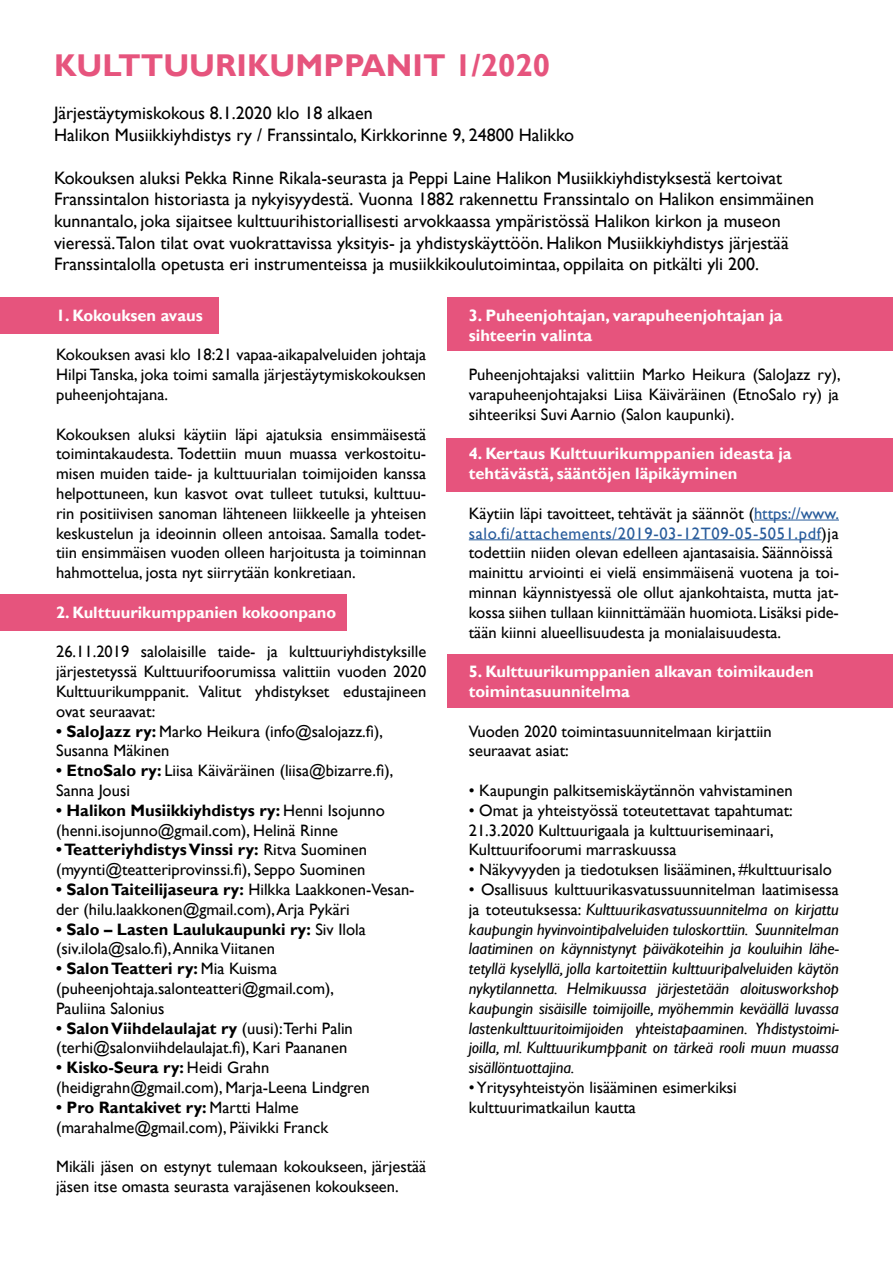
<style>
.page{position:relative;width:893px;height:1263px;background:#fff}
.page>*{position:absolute;margin:0;border:0;box-sizing:border-box;transform-origin:0 0}
.t1{font:700 31.5px "Gill Sans";color:#e6547d}
.t2{font:18px/21.6px "Gill Sans";color:#000}
.t3{font:16.5px/19.8px "Gill Sans";color:#000}
.t4{font:italic 16.5px/19.8px "Gill Sans";color:#000;text-align:justify}
.t5{font:700 16.5px/19.8px "Gill Sans";color:#fff}
.s1{font-weight:700}
.s2{color:#275b9b}
.s3{font-style:normal}
</style>
<div class="page">
<div style="left:448px;top:298px;width:445px;height:53px;background:#e6547d"></div>
<div style="left:448px;top:655px;width:445px;height:53px;background:#e6547d"></div>
<div style="left:446px;top:438px;width:447px;height:53px;background:#e6547d"></div>
<div style="left:0;top:594px;width:347px;height:36px;background:#e6547d"></div>
<div style="left:0;top:298px;width:219px;height:36px;background:#e6547d"></div>
<hr style="left:754px;top:520px;width:85px;height:1px;background:#275b9b">
<hr style="left:469px;top:539px;width:353px;height:1px;background:#275b9b">
<h1 class="t1" style="left:54px;top:46px;width:498px">KULTTUURIKUMPPANIT 1/2020</h1>
<p class="t2" style="left:54px;top:102px;width:522px">Järjestäytymiskokous 8.1.2020 klo 18 alkaen<br>Halikon Musiikkiyhdistys ry / Franssintalo, Kirkkorinne 9, 24800 Halikko</p>
<p class="t2" style="left:54px;top:167px;width:761px">Kokouksen aluksi Pekka Rinne Rikala-seurasta ja Peppi Laine Halikon Musiikkiyhdistyksestä kertoivat Franssintalon historiasta ja nykyisyydestä. Vuonna 1882 rakennettu Franssintalo on Halikon ensimmäinen kunnantalo, joka sijaitsee kulttuurihistoriallisesti arvokkaassa ympäristössä Halikon kirkon ja museon vieressä.Talon tilat ovat vuokrattavissa yksityis- ja yhdistyskäyttöön. Halikon Musiikkiyhdistys järjestää Franssintalolla opetusta eri instrumenteissa ja musiikkikoulutoimintaa, oppilaita on pitkälti yli 200.</p>
<p class="t5" style="left:56px;top:306px;width:148px">1. Kokouksen avaus</p>
<p class="t3" style="left:56px;top:345px;width:372px;text-align:justify">Kokouksen avasi klo 18:21 vapaa-aikapalveluiden johtaja Hilpi Tanska, joka toimi samalla järjestäytymiskokouksen puheenjohtajana.</p>
<p class="t3" style="left:56px;top:424px;width:372px;text-align:justify">Kokouksen aluksi käytiin läpi ajatuksia ensimmäisestä toimintakaudesta. Todettiin muun muassa verkostoitu&shy;misen muiden taide- ja kulttuurialan toimijoiden kanssa helpottuneen, kun kasvot ovat tulleet tutuksi, kulttuu&shy;rin positiivisen sanoman lähteneen liikkeelle ja yhteisen keskustelun ja ideoinnin olleen antoisaa. Samalla todet&shy;tiin ensimmäisen vuoden olleen harjoitusta ja toiminnan hahmottelua, josta nyt siirrytään konkretiaan.</p>
<p class="t5" style="left:56px;top:603px;width:282px">2. Kulttuurikumppanien kokoonpano</p>
<p class="t3" style="left:56px;top:642px;width:372px;text-align:justify">26.11.2019 salolaisille taide- ja kulttuuriyhdistyksille järjestetyssä Kulttuurifoorumissa valittiin vuoden 2020<br>Kulttuurikumppanit. Valitut yhdistykset edustajineen ovat seuraavat:</p>
<p class="t3" style="left:56px;top:721px;width:328px"><span class="s1">• SaloJazz ry:</span> Marko Heikura (info@salojazz.fi),<br>Susanna Mäkinen</p>
<p class="t3" style="left:56px;top:761px;width:339px"><span class="s1">• EtnoSalo ry:</span> Liisa Käiväräinen (liisa@bizarre.fi),<br>Sanna Jousi</p>
<p class="t3" style="left:56px;top:801px;width:330px"><span class="s1">• Halikon Musiikkiyhdistys ry:</span> Henni Isojunno (henni.isojunno@gmail.com), Helinä Rinne</p>
<p class="t3" style="left:56px;top:840px;width:312px"><span class="s1">• Teatteriyhdistys Vinssi ry:</span> Ritva Suominen (myynti@teatteriprovinssi.fi), Seppo Suominen</p>
<p class="t3" style="left:56px;top:880px;width:360px"><span class="s1">• Salon Taiteilijaseura ry:</span> Hilkka Laakkonen-Vesan&shy;der (hilu.laakkonen@gmail.com), Arja Pykäri</p>
<p class="t3" style="left:56px;top:919px;width:311px"><span class="s1">• Salo – Lasten Laulukaupunki ry:</span> Siv Ilola (siv.ilola@salo.fi), Annika Viitanen</p>
<p class="t3" style="left:56px;top:959px;width:280px"><span class="s1">• Salon Teatteri ry:</span> Mia Kuisma (puheenjohtaja.salonteatteri@gmail.com),<br>Pauliina Salonius</p>
<p class="t3" style="left:56px;top:1018px;width:298px"><span class="s1">• Salon Viihdelaulajat ry</span> (uusi):Terhi Palin (terhi@salonviihdelaulajat.fi), Kari Paananen</p>
<p class="t3" style="left:56px;top:1058px;width:315px"><span class="s1">• Kisko-Seura ry:</span> Heidi Grahn (heidigrahn@gmail.com), Marja-Leena Lindgren</p>
<p class="t3" style="left:56px;top:1098px;width:274px"><span class="s1">• Pro Rantakivet ry:</span> Martti Halme (marahalme@gmail.com), Päivikki Franck</p>
<p class="t3" style="left:56px;top:1157px;width:372px">Mikäli jäsen on estynyt tulemaan kokoukseen, järjestää jäsen itse omasta seurasta varajäsenen kokoukseen.</p>
<p class="t5" style="left:469px;top:306px;width:315px">3. Puheenjohtajan, varapuheenjohtajan ja sihteerin valinta</p>
<p class="t3" style="left:469px;top:365px;width:373px;text-align:justify">Puheenjohtajaksi valittiin Marko Heikura (SaloJazz ry), varapuheenjohtajaksi Liisa Käiväräinen (EtnoSalo ry) ja sihteeriksi Suvi Aarnio (Salon kaupunki).</p>
<p class="t5" style="left:469px;top:444px;width:324px">4. Kertaus Kulttuurikumppanien ideasta ja tehtävästä, sääntöjen läpikäyminen</p>
<p class="t3" style="left:469px;top:504px;width:372px">Käytiin läpi tavoitteet, tehtävät ja säännöt (<span class="s2">https://www. salo.fi/attachements/2019-03-12T09-05-5051.pdf</span>)ja todettiin niiden olevan edelleen ajantasaisia. Säännöissä mainittu arviointi ei vielä ensimmäisenä vuotena ja toi&shy;minnan käynnistyessä ole ollut ajankohtaista, mutta jat&shy;kossa siihen tullaan kiinnittämään huomiota. Lisäksi pide&shy;tään kiinni alueellisuudesta ja monialaisuudesta.</p>
<p class="t5" style="left:469px;top:662px;width:347px">5. Kulttuurikumppanien alkavan toimikauden toimintasuunnitelma</p>
<p class="t3" style="left:469px;top:721px;width:304px">Vuoden 2020 toimintasuunnitelmaan kirjattiin seuraavat asiat:</p>
<p class="t3" style="left:469px;top:781px;width:325px">• Kaupungin palkitsemiskäytännön vahvistaminen</p>
<p class="t3" style="left:469px;top:801px;width:326px">• Omat ja yhteistyössä toteutettavat tapahtumat:<br>21.3.2020 Kulttuurigaala ja kulttuuriseminaari,<br>Kulttuurifoorumi marraskuussa</p>
<p class="t3" style="left:469px;top:860px;width:364px">• Näkyvyyden ja tiedotuksen lisääminen, #kulttuurisalo</p>
<p class="t4" style="left:469px;top:880px;width:372px"><span class="s3">• Osallisuus kulttuurikasvatussuunnitelman laatimisessa ja toteutuksessa:</span> Kulttuurikasvatussuunnitelma on kirjattu kaupungin hyvinvointipalveluiden tuloskorttiin. Suunnitelman laatiminen on käynnistynyt päiväkoteihin ja kouluihin lähe&shy;tetyllä kyselyllä, jolla kartoitettiin kulttuuripalveluiden käytön nykytilannetta. Helmikuussa järjestetään aloitusworkshop kaupungin sisäisille toimijoille, myöhemmin keväällä luvassa lastenkulttuuritoimijoiden yhteistapaaminen. Yhdistystoimi&shy;joilla, ml. Kulttuurikumppanit on tärkeä rooli muun muassa sisällöntuottajina.</p>
<p class="t3" style="left:469px;top:1078px;width:270px">• Yritysyhteistyön lisääminen esimerkiksi kulttuurimatkailun kautta</p>
</div>
